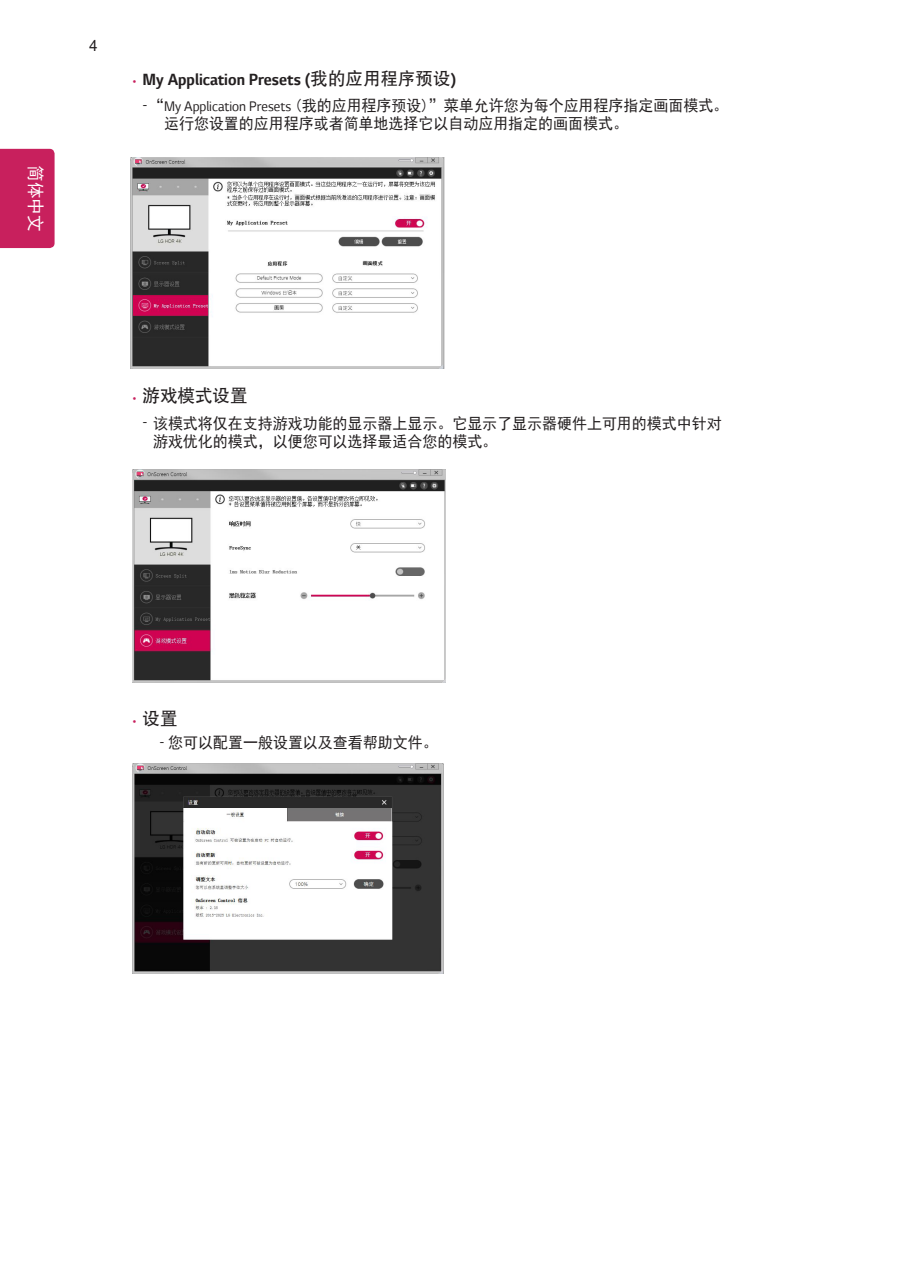
<style>
.page{position:relative;width:903px;height:1275px;background:#fff}
.page>*{position:absolute;margin:0;border:0;box-sizing:border-box;transform-origin:0 0}
.t1{font:700 18.38px "LG Smart";color:#231f20;scale:.95 1}
.t2{font:18.38px "FZHTK GBK1 0";color:#231f20;scale:.95 1}
.t3{font:17.5px "Sim Hei";color:#fff;scale:.95 1}
.t4{font:15.75px/18px "Sim Hei";color:#231f20;scale:.95 1}
.t5{font:15.75px "LG Smart";color:#231f20;scale:.95 1}
.t6{font:15.75px "Helvetica";color:#231f20;scale:.95 1}
.s1{font-weight:400;font-size:14px;color:#c8205d}
.s2{font-family:"FZHTK GBK1 0";font-weight:400}
.s3{font-family:"LG Smart"}
.s4{font-family:"LG Smart";font-size:14px;color:#c8205d}
</style>
<div class="page">
<div style="left:0;top:149px;width:55px;height:99px;background:#c8205d"></div>
<img style="left:131px;top:157px;width:313px;height:211px">
<img style="left:132px;top:469px;width:313px;height:214px">
<img style="left:133px;top:763px;width:311px;height:211px">
<p class="t3" style="left:44px;top:165px;width:71px;rotate:90deg">简体中文</p>
<p class="t6" style="left:89px;top:36px;width:10px">4</p>
<p class="t1" style="left:133px;top:70px;width:342px"><span class="s1">•</span> My Application Presets (<span class="s2">我的应用程序预设</span>)</p>
<p class="t4" style="left:164px;top:96px;width:595px;text-indent:-22px"><span class="s3">-</span>“<span class="s3">My Application Presets</span> (我的应用程序预设)”菜单允许您为每个应用程序指定画面模式。运行您设置的应用程序或者简单地选择它以自动应用指定的画面模式。</p>
<p class="t2" style="left:133px;top:386px;width:122px"><span class="s4">•</span> 游戏模式设置</p>
<p class="t4" style="left:153px;top:415px;width:600px">该模式将仅在支持游戏功能的显示器上显示。它显示了显示器硬件上可用的模式中针对游戏优化的模式，以便您可以选择最适合您的模式。</p>
<p class="t5" style="left:143px;top:413px;width:7px">-</p>
<p class="t2" style="left:133px;top:708px;width:49px"><span class="s4">•</span> 设置</p>
<p class="t5" style="left:160px;top:733px;width:7px">-</p>
<p class="t4" style="left:168px;top:734px;width:285px">您可以配置一般设置以及查看帮助文件。</p>
</div>
